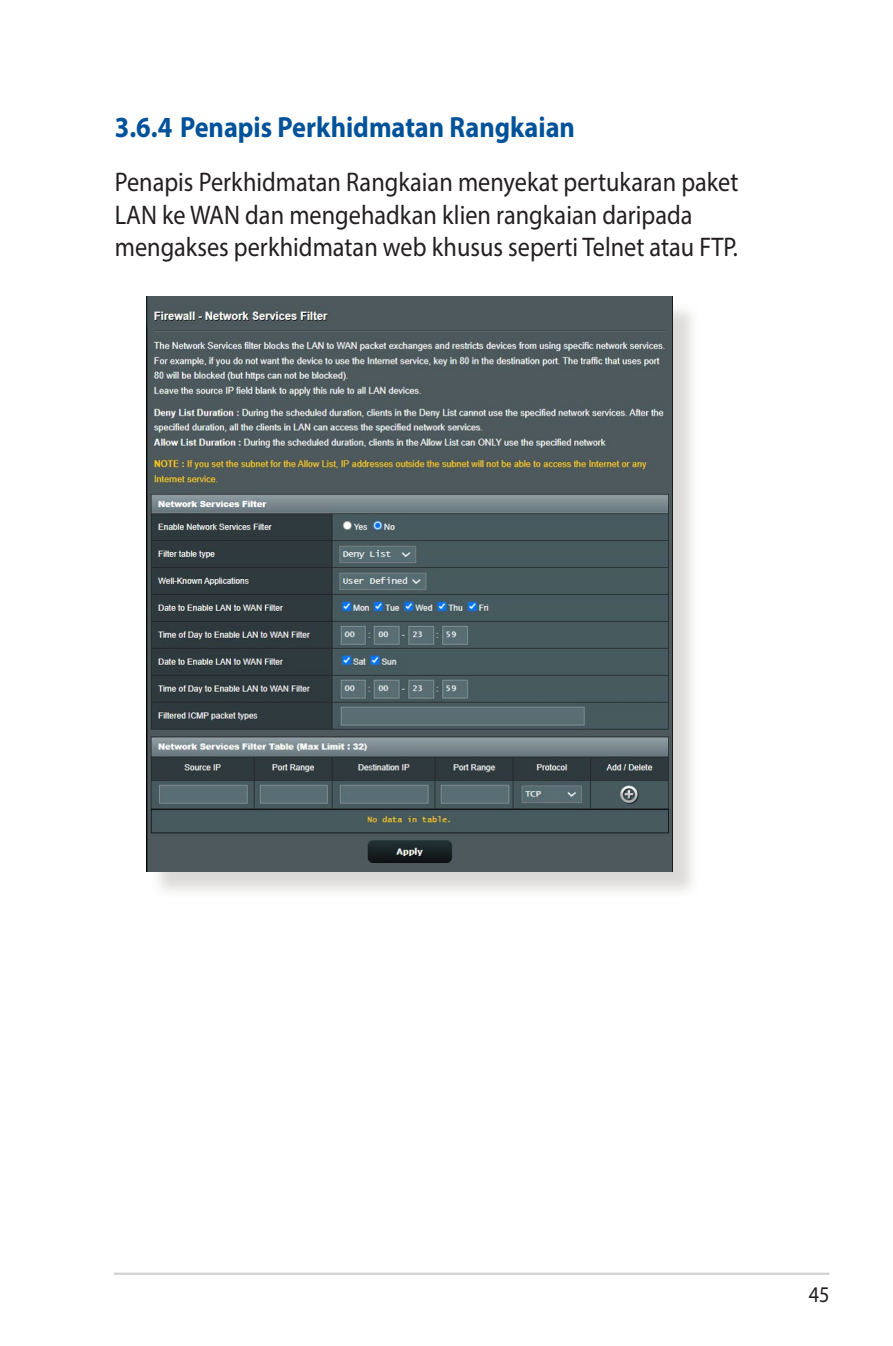
<style>
.page{position:relative;width:893px;height:1346px;background:#fff}
.page>*{position:absolute;margin:0;border:0;box-sizing:border-box;transform-origin:0 0}
.t1{font:700 29.25px "Myriad Pro";color:#01529a;scale:.9 1}
.t2{font:27px/32.4px "Myriad Pro";color:#231f20;scale:.9 1}
.t3{font:22.5px "Myriad Pro";color:#231f20;scale:.9 1}
</style>
<div class="page">
<hr style="left:114px;top:1272px;width:715px;height:3px;background:#d1d2d4">
<div style="left:150px;top:300px;width:551px;height:600px;background:#cfcecb;opacity:.75"></div>
<img style="left:147px;top:297px;width:526px;height:574px">
<p class="t1" style="left:115px;top:108px;width:513px">3.6.4 Penapis Perkhidmatan Rangkaian</p>
<p class="t2" style="left:115px;top:166px;width:694px">Penapis Perkhidmatan Rangkaian menyekat pertukaran paket<br>LAN ke WAN dan mengehadkan klien rangkaian daripada mengakses perkhidmatan web khusus seperti Telnet atau FTP.</p>
<p class="t3" style="left:809px;top:1281px;width:25px">45</p>
</div>
